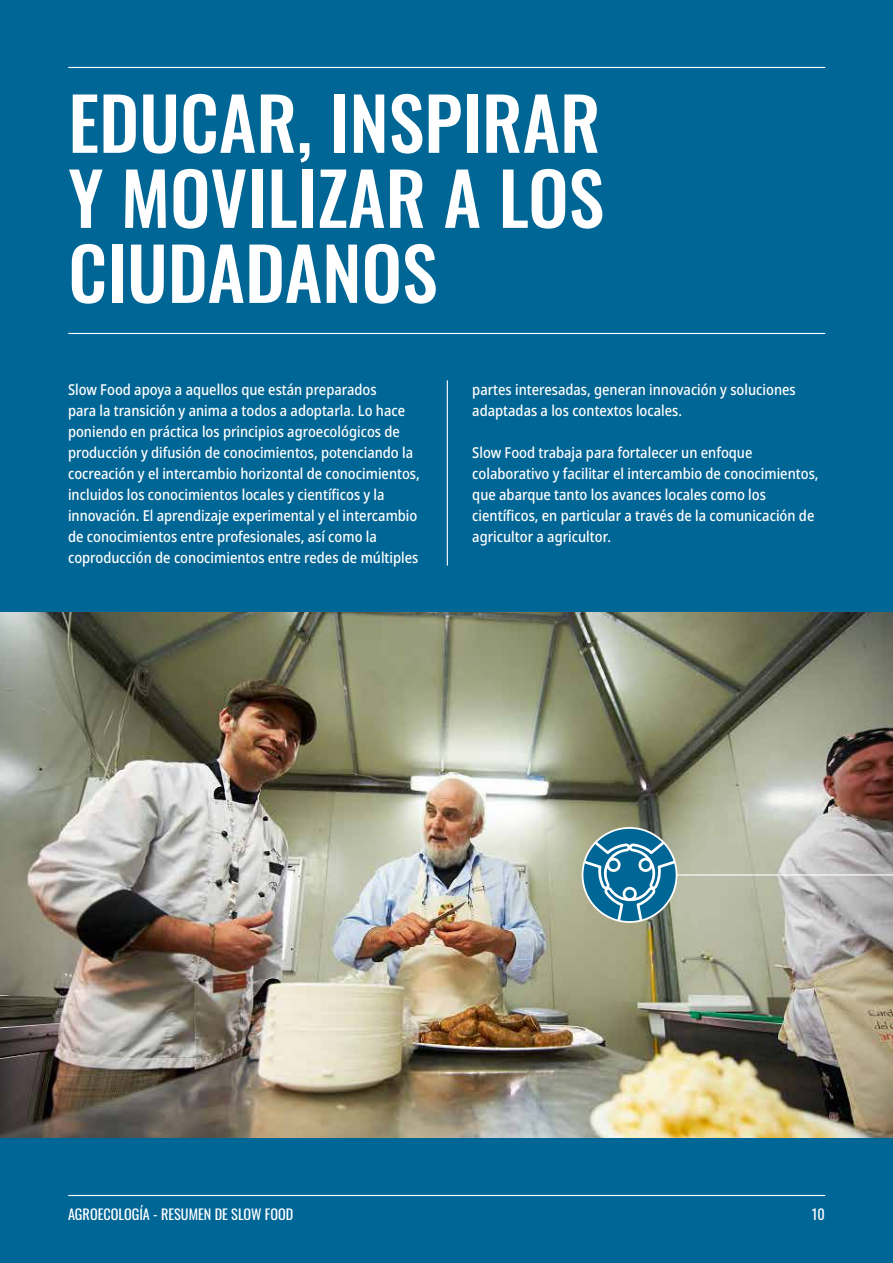
<style>
.page{position:relative;width:893px;height:1263px;background:#006696}
.page>*{position:absolute;margin:0;border:0;box-sizing:border-box;transform-origin:0 0}
.t1{font:500 72px/75px "Oswald";color:#fff;text-align:justify}
.t2{font:500 semi-condensed 15px/21px "Noto Sans";color:#fff;scale:.95 1}
.t3{font:14.25px "Oswald";color:#fff}
</style>
<div class="page">
<hr style="left:68px;top:1195px;width:757px;height:1px;background:#fff">
<hr style="left:447px;top:380px;width:1px;height:186px;background:#fff">
<hr style="left:68px;top:333px;width:757px;height:1px;background:#fff">
<hr style="left:68px;top:67px;width:757px;height:1px;background:#fff">
<img style="left:0;top:612px;width:893px;height:525px">
<hr style="left:645px;top:874px;width:248px;height:1px;background:#fff">
<svg style="left:582px;top:828px;width:95px;height:94px"></svg>
<svg style="left:584px;top:841px;width:91px;height:80px"></svg>
<h1 class="t1" style="left:68px;top:90px;width:537px">EDUCAR, INSPIRAR Y MOVILIZAR A LOS CIUDADANOS</h1>
<p class="t2" style="left:68px;top:379px;width:372px">Slow Food apoya a aquellos que están preparados<br>para la transición y anima a todos a adoptarla. Lo hace poniendo en práctica los principios agroecológicos de producción y difusión de conocimientos, potenciando la cocreación y el intercambio horizontal de conocimientos, incluidos los conocimientos locales y científicos y la innovación. El aprendizaje experimental y el intercambio de conocimientos entre profesionales, así como la coproducción de conocimientos entre redes de múltiples</p>
<p class="t2" style="left:472px;top:379px;width:342px">partes interesadas, generan innovación y soluciones adaptadas a los contextos locales.</p>
<p class="t2" style="left:472px;top:442px;width:366px">Slow Food trabaja para fortalecer un enfoque colaborativo y facilitar el intercambio de conocimientos, que abarque tanto los avances locales como los científicos, en particular a través de la comunicación de agricultor a agricultor.</p>
<p class="t3" style="left:68px;top:1202px;width:227px">AGROECOLOGÍA - RESUMEN DE SLOW FOOD</p>
<p class="t3" style="left:812px;top:1202px;width:15px">10</p>
</div>
